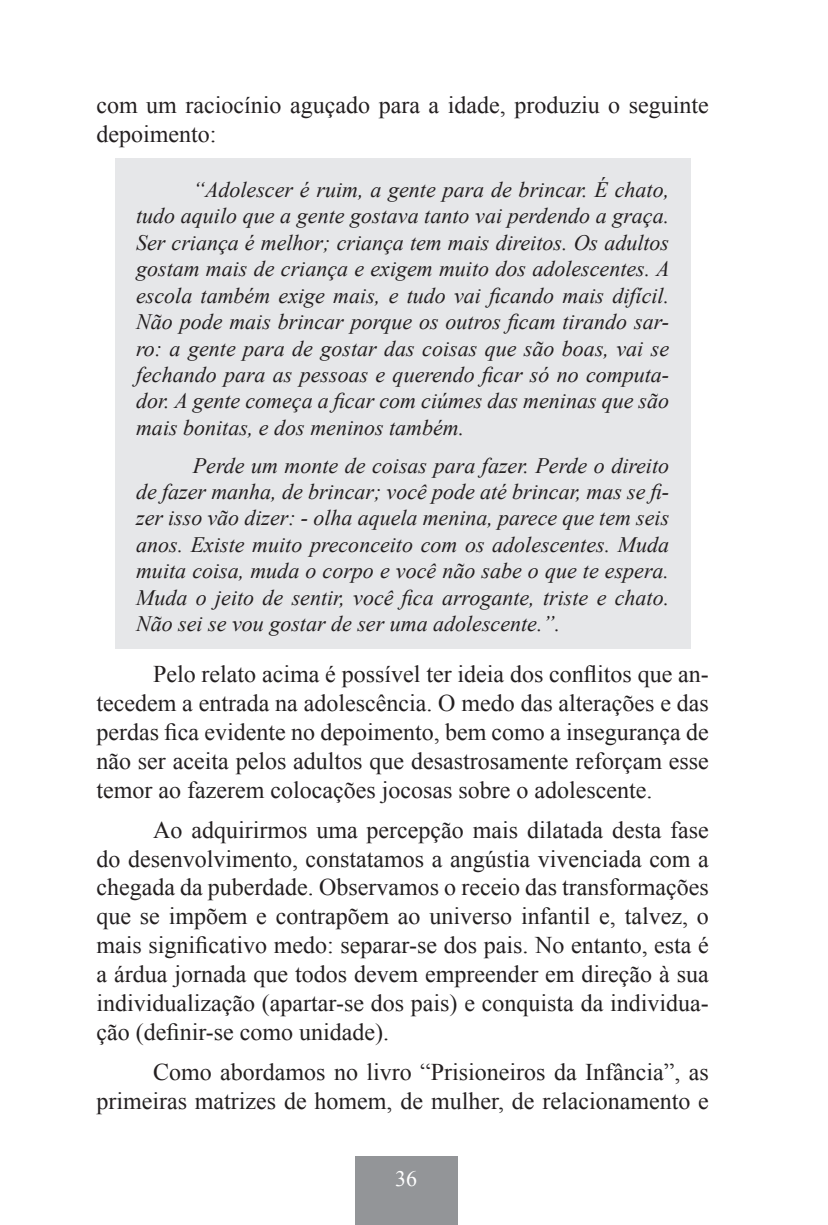
<style>
.page{position:relative;width:828px;height:1225px;background:#fff}
.page>*{position:absolute;margin:0;border:0;box-sizing:border-box;transform-origin:0 0}
.PTS_St_-_Corpo{font:24px/28.8px "Times New Roman";color:#231f20;text-align:justify}
.Quadro_Destaque{font:italic 22px/26.4px "Times New Roman";color:#231f20;text-align:justify}
.t1{font:22px "Times New Roman";color:#fff}
</style>
<div class="page">
<div style="left:115px;top:158px;width:575px;height:490px;background:#e6e7e9"></div>
<div style="left:355px;top:1157px;width:102px;height:68px;background:#939598"></div>
<p class="PTS_St_-_Corpo" style="left:96px;top:90px;width:614px">com um raciocínio aguçado para a idade, produziu o seguinte depoimento:</p>
<p class="Quadro_Destaque" style="left:136px;top:176px;width:535px;text-indent:57px">“Adolescer é ruim, a gente para de brincar. É chato, tudo aquilo que a gente gostava tanto vai perdendo a graça.<br>Ser criança é melhor; criança tem mais direitos. Os adultos gostam mais de criança e exigem muito dos adolescentes. A escola também exige mais, e tudo vai ficando mais difícil.<br>Não pode mais brincar porque os outros ficam tirando sar&shy;ro: a gente para de gostar das coisas que são boas, vai se fechando para as pessoas e querendo ficar só no computa&shy;dor. A gente começa a ficar com ciúmes das meninas que são mais bonitas, e dos meninos também.</p>
<p class="Quadro_Destaque" style="left:136px;top:451px;width:534px;text-indent:57px">Perde um monte de coisas para fazer. Perde o direito de fazer manha, de brincar; você pode até brincar, mas se fi&shy;zer isso vão dizer: - olha aquela menina, parece que tem seis anos. Existe muito preconceito com os adolescentes. Muda muita coisa, muda o corpo e você não sabe o que te espera.<br>Muda o jeito de sentir, você fica arrogante, triste e chato.<br>Não sei se vou gostar de ser uma adolescente.”.</p>
<p class="PTS_St_-_Corpo" style="left:96px;top:659px;width:614px;text-indent:57px">Pelo relato acima é possível ter ideia dos conflitos que an&shy;tecedem a entrada na adolescência. O medo das alterações e das perdas fica evidente no depoimento, bem como a insegurança de não ser aceita pelos adultos que desastrosamente reforçam esse temor ao fazerem colocações jocosas sobre o adolescente.</p>
<p class="PTS_St_-_Corpo" style="left:96px;top:815px;width:614px;text-indent:57px">Ao adquirirmos uma percepção mais dilatada desta fase do desenvolvimento, constatamos a angústia vivenciada com a chegada da puberdade. Observamos o receio das transformações que se impõem e contrapõem ao universo infantil e, talvez, o mais significativo medo: separar-se dos pais. No entanto, esta é a árdua jornada que todos devem empreender em direção à sua individualização (apartar-se dos pais) e conquista da individua&shy;ção (definir-se como unidade).</p>
<p class="PTS_St_-_Corpo" style="left:96px;top:1057px;width:614px;text-align:right">Como abordamos no livro “Prisioneiros da Infância”, as primeiras matrizes de homem, de mulher, de relacionamento e</p>
<p class="t1" style="left:395px;top:1163px;width:23px">36</p>
</div>
